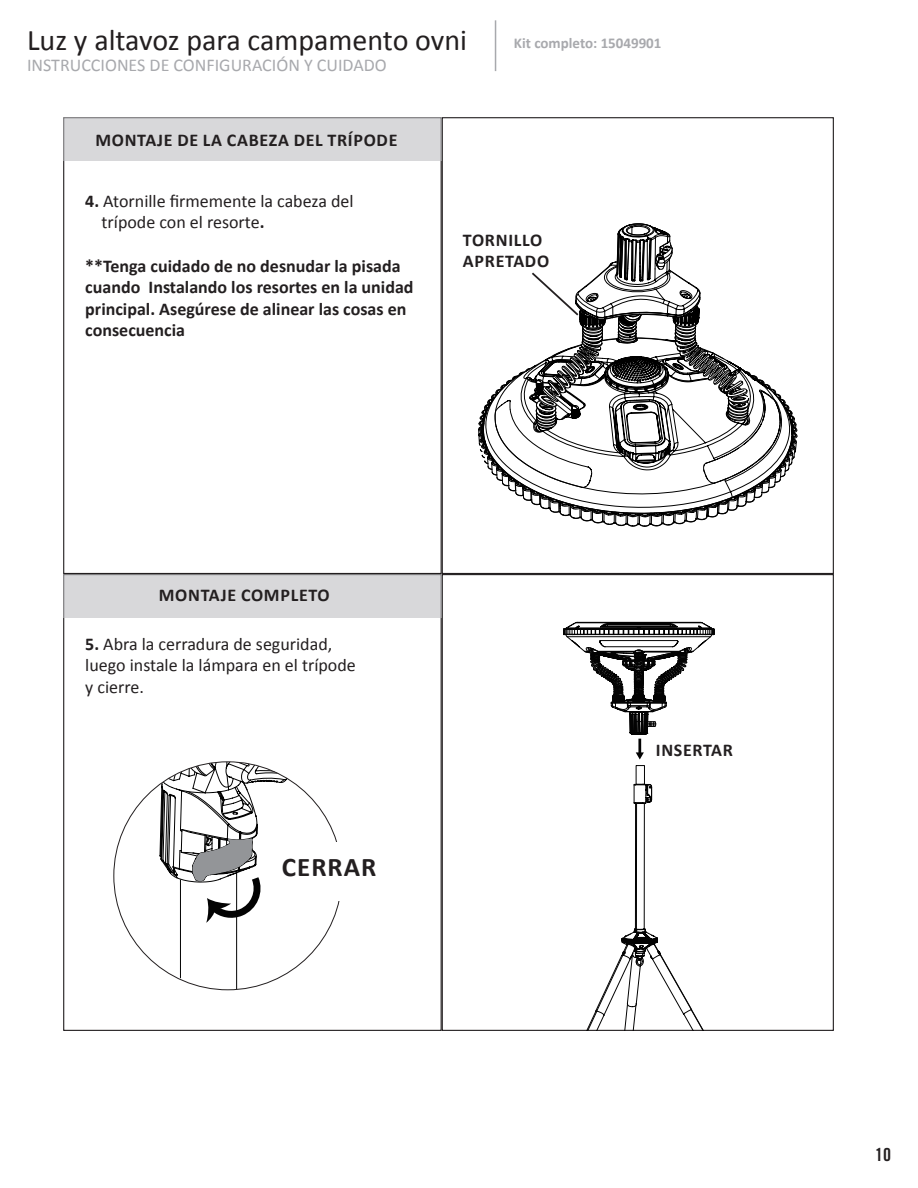
<style>
.page{position:relative;width:918px;height:1188px;background:#fff}
.page>*{position:absolute;margin:0;border:0;box-sizing:border-box;transform-origin:0 0}
.t1{font:30px "Calibri";color:#231f20}
.t2{font:700 27px "Calibri";letter-spacing:.04em;color:#231f20}
.t3{font:18px/21.6px "Calibri";color:#231f20}
.t4{font:700 18px/21.6px "Calibri";color:#231f20}
.t5{font:700 18px/21.6px "Calibri";letter-spacing:.04em;color:#231f20}
.t6{font:18px "Calibri";color:#a8a9ad}
.t7{font:700 18px "Calibri";letter-spacing:.035em;color:#231f20}
.t8{font:18px "Trade Gothic Bold Cond Twenty";color:#231f20}
.t9{font:700 15px "Calibri";color:#a8a9ad}
.s1{font-weight:700}
</style>
<div class="page">
<hr style="left:495px;top:20px;width:1px;height:51px;background:#a8a9ad">
<svg style="left:159px;top:762px;width:130px;height:163px"></svg>
<hr style="left:180px;top:880px;width:1px;height:98px;background:#030303">
<hr style="left:236px;top:873px;width:1px;height:116px;background:#030303">
<svg style="left:565px;top:765px;width:164px;height:266px"></svg>
<hr style="left:638px;top:739px;width:3px;height:15px;background:#030303">
<svg style="left:636px;top:752px;width:8px;height:7px"></svg>
<svg style="left:563px;top:622px;width:151px;height:113px"></svg>
<div style="left:63px;top:117px;width:379px;height:43px;background:#d8d8da"></div>
<div style="left:63px;top:574px;width:379px;height:43px;background:#d8d8da"></div>
<svg style="left:480px;top:223px;width:316px;height:302px"></svg>
<div style="left:275px;top:842px;width:143px;height:59px;background:#fff"></div>
<h1 class="t1" style="left:27px;top:21px;width:442px">Luz y altavoz para campamento ovni</h1>
<p class="t6" style="left:27px;top:54px;width:361px">INSTRUCCIONES DE CONFIGURACIÓN Y CUIDADO</p>
<p class="t5" style="left:95px;top:128px;width:304px">MONTAJE DE LA CABEZA DEL TRÍPODE</p>
<p class="t9" style="left:514px;top:34px;width:149px">Kit completo: 15049901</p>
<p class="t3" style="left:102px;top:189px;width:253px;text-indent:-16px"><span class="s1">4.</span> Atornille firmemente la cabeza del trípode con el resorte<span class="s1">.</span></p>
<p class="t4" style="left:85px;top:254px;width:330px">**Tenga cuidado de no desnudar la pisada cuando Instalando los resortes en la unidad principal. Asegúrese de alinear las cosas en consecuencia</p>
<p class="t5" style="left:463px;top:228px;width:88px">TORNILLO<br>APRETADO</p>
<p class="t5" style="left:159px;top:583px;width:172px">MONTAJE COMPLETO</p>
<p class="t3" style="left:85px;top:632px;width:272px"><span class="s1">5.</span> Abra la cerradura de seguridad, luego instale la lámpara en el trípode y cierre.</p>
<h2 class="t2" style="left:282px;top:850px;width:96px">CERRAR</h2>
<p class="t7" style="left:656px;top:739px;width:79px">INSERTAR</p>
<p class="t8" style="left:875px;top:1144px;width:17px">10</p>
</div>
